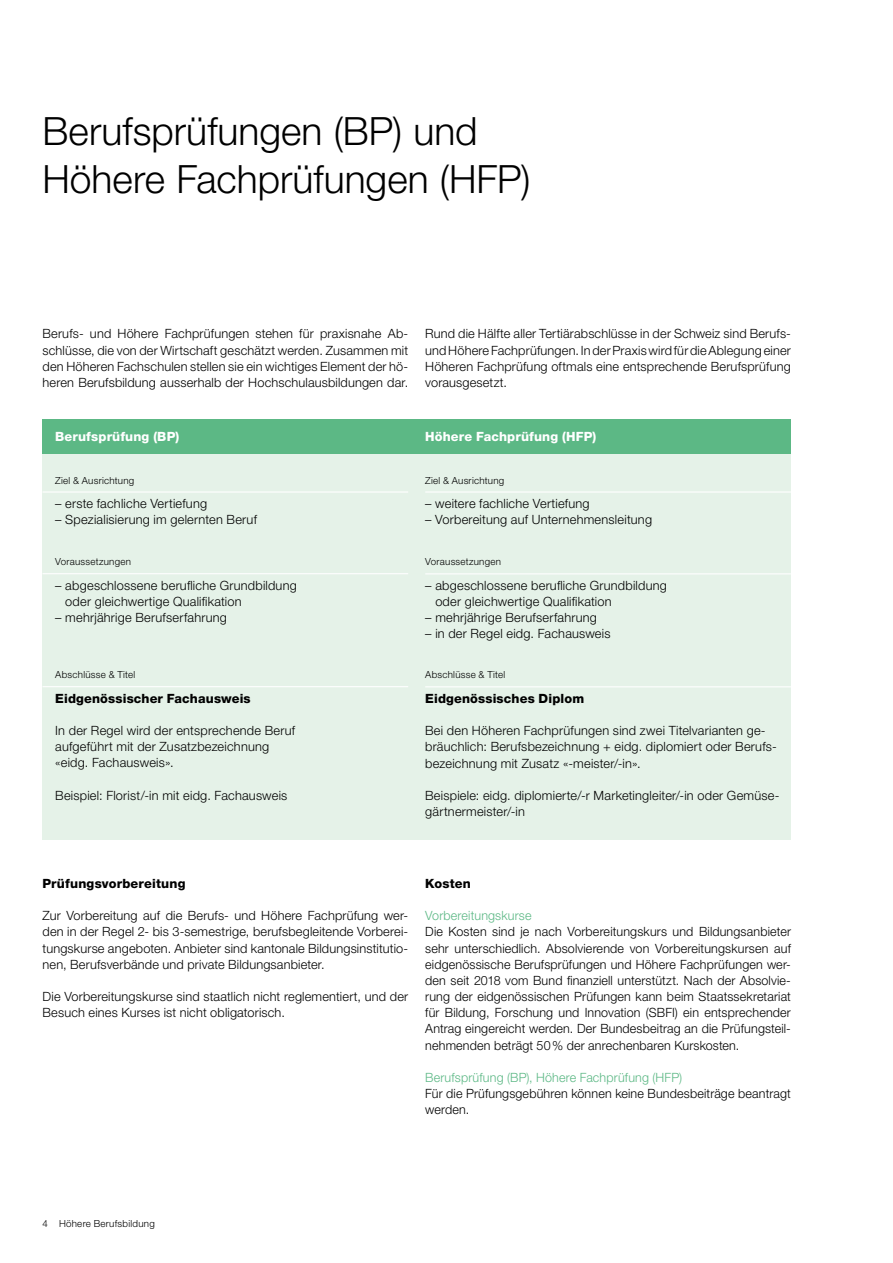
<style>
.page{position:relative;width:893px;height:1263px;background:#fff}
.page>*{position:absolute;margin:0;border:0;box-sizing:border-box;transform-origin:0 0}
.t1{font:300 39px/48.4px "Helvetica Neue LT Std";color:#000}
.t2{font:300 12.75px/16.2px "Helvetica Neue LT Std";letter-spacing:.015em;color:#000}
.t3{font:800 12.75px "Helvetica Neue LT Std";letter-spacing:.01em;color:#000}
.t4{font:300 12.75px "Helvetica Neue LT Std";letter-spacing:.015em;color:#5cb885}
.t5{font:800 12.75px "Helvetica Neue LT Std";letter-spacing:.01em;color:#fff}
.t6{font:300 9.75px "Helvetica Neue LT Std";letter-spacing:.025em;color:#000}
</style>
<div class="page">
<div style="left:43px;top:444px;width:748px;height:395px;background:#e5f2e8"></div>
<div style="left:43px;top:419px;width:748px;height:34px;background:#5cb885"></div>
<hr style="left:43px;top:491px;width:365px;height:2px;background:#fff">
<hr style="left:43px;top:573px;width:365px;height:1px;background:#fff">
<hr style="left:43px;top:686px;width:365px;height:1px;background:#fff">
<hr style="left:425px;top:491px;width:366px;height:2px;background:#fff">
<hr style="left:425px;top:573px;width:366px;height:1px;background:#fff">
<hr style="left:425px;top:686px;width:366px;height:1px;background:#fff">
<h1 class="t1" style="left:43px;top:106px;width:489px">Berufsprüfungen (BP) und<br>Höhere Fachprüfungen (HFP)</h1>
<p class="t2" style="left:43px;top:326px;width:367px;text-align:justify">Berufs- und Höhere Fachprüfungen stehen für praxisnahe Ab&shy;schlüsse, die von der Wirtschaft geschätzt werden. Zusammen mit den Höheren Fachschulen stellen sie ein wichtiges Element der hö&shy;heren Berufsbildung ausserhalb der Hochschulausbildungen dar.</p>
<p class="t2" style="left:425px;top:326px;width:367px;text-align:justify">Rund die Hälfte aller Tertiärabschlüsse in der Schweiz sind Berufs&shy;und Höhere Fachprüfungen. In der Praxis wird für die Ablegung einer Höheren Fachprüfung oftmals eine entsprechende Berufsprüfung vorausgesetzt.</p>
<p class="t5" style="left:55px;top:429px;width:125px">Berufsprüfung (BP)</p>
<p class="t5" style="left:425px;top:429px;width:173px">Höhere Fachprüfung (HFP)</p>
<p class="t6" style="left:55px;top:474px;width:81px">Ziel &amp; Ausrichtung</p>
<p class="t2" style="left:55px;top:495px;width:153px">– erste fachliche Vertiefung</p>
<p class="t2" style="left:55px;top:511px;width:203px">– Spezialisierung im gelernten Beruf</p>
<p class="t6" style="left:55px;top:555px;width:77px">Voraussetzungen</p>
<p class="t2" style="left:65px;top:577px;width:233px;text-indent:-10px">– abgeschlossene berufliche Grundbildung oder gleichwertige Qualifikation</p>
<p class="t2" style="left:55px;top:609px;width:173px">– mehrjährige Berufserfahrung</p>
<p class="t6" style="left:425px;top:474px;width:81px">Ziel &amp; Ausrichtung</p>
<p class="t2" style="left:425px;top:495px;width:166px">– weitere fachliche Vertiefung</p>
<p class="t2" style="left:425px;top:511px;width:228px">– Vorbereitung auf Unternehmensleitung</p>
<p class="t6" style="left:425px;top:555px;width:77px">Voraussetzungen</p>
<p class="t2" style="left:435px;top:577px;width:233px;text-indent:-10px">– abgeschlossene berufliche Grundbildung oder gleichwertige Qualifikation</p>
<p class="t2" style="left:425px;top:609px;width:173px">– mehrjährige Berufserfahrung</p>
<p class="t2" style="left:425px;top:625px;width:187px">– in der Regel eidg. Fachausweis</p>
<p class="t6" style="left:425px;top:668px;width:82px">Abschlüsse &amp; Titel</p>
<p class="t3" style="left:425px;top:691px;width:160px">Eidgenössisches Diplom</p>
<p class="t2" style="left:425px;top:722px;width:353px">Bei den Höheren Fachprüfungen sind zwei Titelvarianten ge&shy;bräuchlich: Berufsbezeichnung + eidg. diplomiert oder Berufs&shy;bezeichnung mit Zusatz «-meister/-in».</p>
<p class="t2" style="left:425px;top:787px;width:356px">Beispiele: eidg. diplomierte/-r Marketingleiter/-in oder Gemüse&shy;gärtnermeister/-in</p>
<p class="t6" style="left:55px;top:668px;width:82px">Abschlüsse &amp; Titel</p>
<p class="t3" style="left:55px;top:691px;width:197px">Eidgenössischer Fachausweis</p>
<p class="t2" style="left:55px;top:722px;width:241px">In der Regel wird der entsprechende Beruf aufgeführt mit der Zusatzbezeichnung «eidg. Fachausweis».</p>
<p class="t2" style="left:55px;top:787px;width:234px">Beispiel: Florist/-in mit eidg. Fachausweis</p>
<p class="t3" style="left:43px;top:876px;width:145px">Prüfungsvorbereitung</p>
<p class="t2" style="left:43px;top:907px;width:367px;text-align:justify">Zur Vorbereitung auf die Berufs- und Höhere Fachprüfung wer&shy;den in der Regel 2- bis 3-semestrige, berufsbegleitende Vorberei&shy;tungskurse angeboten. Anbieter sind kantonale Bildungsinstitutio&shy;nen, Berufsverbände und private Bildungsanbieter.</p>
<p class="t2" style="left:43px;top:988px;width:367px">Die Vorbereitungskurse sind staatlich nicht reglementiert, und der<br>Besuch eines Kurses ist nicht obligatorisch.</p>
<p class="t3" style="left:425px;top:876px;width:47px">Kosten</p>
<p class="t4" style="left:425px;top:908px;width:108px">Vorbereitungskurse</p>
<p class="t2" style="left:425px;top:923px;width:367px;text-align:justify">Die Kosten sind je nach Vorbereitungskurs und Bildungsanbieter sehr unterschiedlich. Absolvierende von Vorbereitungskursen auf eidgenössische Berufsprüfungen und Höhere Fachprüfungen wer&shy;den seit 2018 vom Bund finanziell unterstützt. Nach der Absolvie&shy;rung der eidgenössischen Prüfungen kann beim Staatssekretariat für Bildung, Forschung und Innovation (SBFI) ein entsprechender Antrag eingereicht werden. Der Bundesbeitrag an die Prüfungsteil&shy;nehmenden beträgt 50% der anrechenbaren Kurskosten.</p>
<p class="t4" style="left:425px;top:1069px;width:258px">Berufsprüfung (BP), Höhere Fachprüfung (HFP)</p>
<p class="t2" style="left:425px;top:1085px;width:367px">Für die Prüfungsgebühren können keine Bundesbeiträge beantragt werden.</p>
<p class="t6" style="left:43px;top:1218px;width:114px">4 Höhere Berufsbildung</p>
</div>
